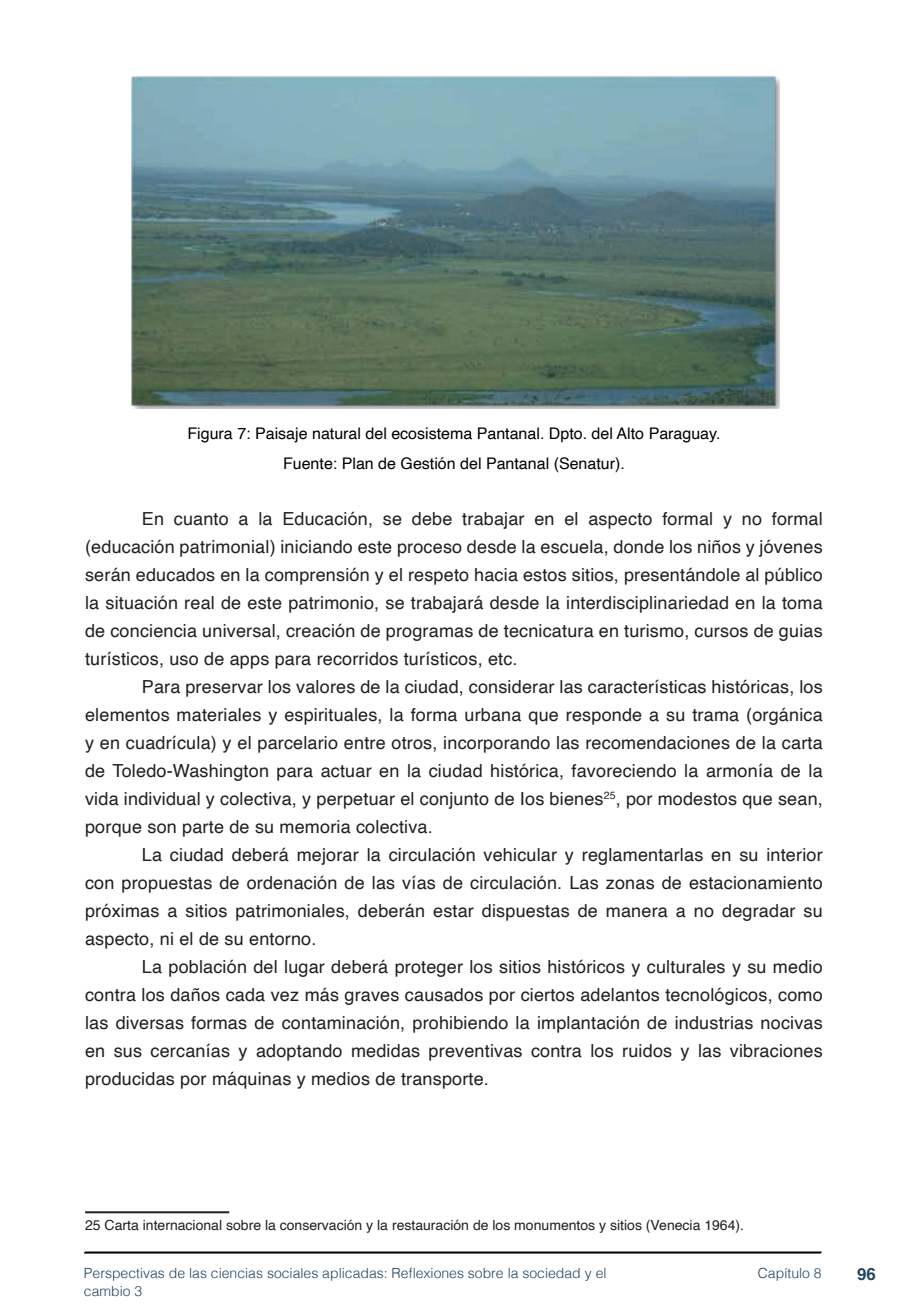
<style>
.page{position:relative;width:908px;height:1304px;background:#fff}
.page>*{position:absolute;margin:0;border:0;box-sizing:border-box;transform-origin:0 0}
.t1{font:18px/28px "Helvetica";letter-spacing:.01em;color:#231f20;text-align:justify}
.t2{font:700 16.8px "Helvetica";color:#23445f}
.t3{font:16px/30.6px "Helvetica";color:#000;text-align:center}
.t4{font:14px "Helvetica";color:#231f20}
.t5{font:300 14px/18px "Helvetica";color:#23445f}
</style>
<div class="page">
<svg style="left:84px;top:1251px;width:737px;height:3px;background:#515151"></svg>
<img style="left:131px;top:76px;width:647px;height:332px">
<hr style="left:85px;top:1211px;width:144px;height:2px;background:#231f20">
<p class="t3" style="left:187px;top:418px;width:534px">Figura 7: Paisaje natural del ecosistema Pantanal. Dpto. del Alto Paraguay.<br>Fuente: Plan de Gestión del Pantanal (Senatur).</p>
<p class="t1" style="left:85px;top:505px;width:738px;text-indent:57px">En cuanto a la Educación, se debe trabajar en el aspecto formal y no formal (educación patrimonial) iniciando este proceso desde la escuela, donde los niños y jóvenes serán educados en la comprensión y el respeto hacia estos sitios, presentándole al público la situación real de este patrimonio, se trabajará desde la interdisciplinariedad en la toma de conciencia universal, creación de programas de tecnicatura en turismo, cursos de guias turísticos, uso de apps para recorridos turísticos, etc.</p>
<p class="t1" style="left:85px;top:674px;width:739px;text-indent:57px">Para preservar los valores de la ciudad, considerar las características históricas, los elementos materiales y espirituales, la forma urbana que responde a su trama (orgánica y en cuadrícula) y el parcelario entre otros, incorporando las recomendaciones de la carta de Toledo-Washington para actuar en la ciudad histórica, favoreciendo la armonía de la vida individual y colectiva, y perpetuar el conjunto de Ios bienes<sup>25</sup>, por modestos que sean, porque son parte de su memoria colectiva.</p>
<p class="t1" style="left:85px;top:842px;width:738px;text-indent:57px">La ciudad deberá mejorar la circulación vehicular y reglamentarlas en su interior con propuestas de ordenación de las vías de circulación. Las zonas de estacionamiento próximas a sitios patrimoniales, deberán estar dispuestas de manera a no degradar su aspecto, ni el de su entorno.</p>
<p class="t1" style="left:85px;top:954px;width:738px;text-indent:57px">La población del lugar deberá proteger los sitios históricos y culturales y su medio contra los daños cada vez más graves causados por ciertos adelantos tecnológicos, como las diversas formas de contaminación, prohibiendo la implantación de industrias nocivas en sus cercanías y adoptando medidas preventivas contra los ruidos y las vibraciones producidas por máquinas y medios de transporte.</p>
<p class="t4" style="left:85px;top:1215px;width:660px">25 Carta internacional sobre la conservación y la restauración de los monumentos y sitios (Venecia 1964).</p>
<p class="t5" style="left:84px;top:1263px;width:524px">Perspectivas de las ciencias sociales aplicadas: Reflexiones sobre la sociedad y el cambio 3</p>
<p class="t5" style="left:757px;top:1263px;width:65px">Capítulo 8</p>
<p class="t2" style="left:856px;top:1264px;width:20px">96</p>
</div>
